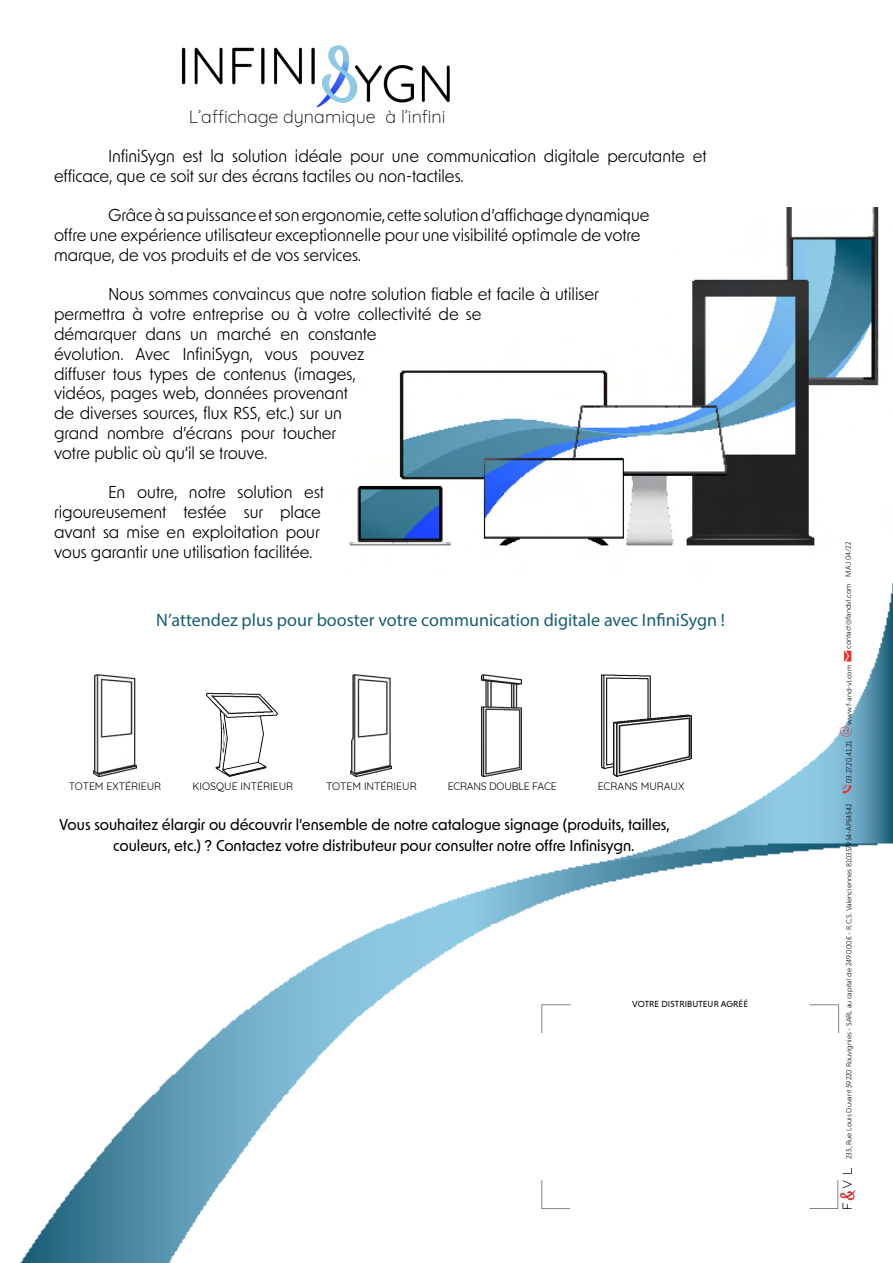
<style>
.page{position:relative;width:893px;height:1263px;background:#fff}
.page>*{position:absolute;margin:0;border:0;box-sizing:border-box;transform-origin:0 0}
.t1{font:18px "Myriad Pro";color:#185f74}
.t2{font:300 18px "Quicksand";color:#000}
.t3{font:16.5px/19.8px "New Order";color:#000}
.t4{font:500 15px/21px "New Order";color:#000}
.t5{font:10.5px "Quicksand";color:#000}
.t6{font:10.5px "Quicksand";letter-spacing:-.02em;color:#000}
.Txt_courant{font:9px "Niveau Grotesk";letter-spacing:.015em;color:#000}
.Txt_courant-2{font:300 7.5px "Niveau Grotesk";color:#000}
</style>
<div class="page">
<img style="left:19px;top:583px;width:874px;height:680px">
<svg style="left:541px;top:1180px;width:29px;height:29px"></svg>
<svg style="left:810px;top:1180px;width:28px;height:29px"></svg>
<svg style="left:810px;top:1004px;width:29px;height:29px"></svg>
<svg style="left:541px;top:1004px;width:29px;height:29px"></svg>
<img style="left:181px;top:45px;width:269px;height:63px">
<svg style="left:842px;top:785px;width:9px;height:8px"></svg>
<svg style="left:844px;top:651px;width:7px;height:11px"></svg>
<svg style="left:840px;top:726px;width:11px;height:11px"></svg>
<img style="left:840px;top:1169px;width:16px;height:40px">
<img style="left:348px;top:207px;width:531px;height:339px">
<img style="left:93px;top:674px;width:44px;height:103px">
<img style="left:206px;top:674px;width:72px;height:103px">
<img style="left:351px;top:674px;width:41px;height:103px">
<img style="left:481px;top:674px;width:40px;height:103px">
<img style="left:601px;top:674px;width:90px;height:103px">
<p class="t2" style="left:189px;top:102px;width:258px">L’affichage dynamique à l’infini</p>
<p class="t3" style="left:54px;top:145px;width:654px;text-indent:54px">InfiniSygn est la solution idéale pour une communication digitale percutante et efficace, que ce soit sur des écrans tactiles ou non-tactiles.</p>
<p class="t3" style="left:54px;top:204px;width:597px;text-indent:54px">Grâce à sa puissance et son ergonomie, cette solution d’affichage dynamique offre une expérience utilisateur exceptionnelle pour une visibilité optimale de votre marque, de vos produits et de vos services.</p>
<p class="t3" style="left:54px;top:284px;width:546px;text-indent:54px">Nous sommes convaincus que notre solution fiable et facile à utiliser permettra à votre entreprise ou à votre collectivité de se<br>démarquer dans un marché en constante<br>évolution. Avec InfiniSygn, vous pouvez<br>diffuser tous types de contenus (images,<br>vidéos, pages web, données provenant<br>de diverses sources, flux RSS, etc.) sur un<br>grand nombre d’écrans pour toucher<br>votre public où qu’il se trouve.</p>
<p class="t3" style="left:54px;top:482px;width:272px;text-indent:54px">En outre, notre solution est rigoureusement testée sur place avant sa mise en exploitation pour vous garantir une utilisation facilitée.</p>
<p class="t1" style="left:156px;top:608px;width:570px">N’attendez plus pour booster votre communication digitale avec InfiniSygn !</p>
<p class="t5" style="left:69px;top:778px;width:94px">TOTEM EXTÉRIEUR</p>
<p class="t5" style="left:192px;top:778px;width:102px">KIOSQUE INTÉRIEUR</p>
<p class="t5" style="left:326px;top:778px;width:92px">TOTEM INTÉRIEUR</p>
<p class="t6" style="left:448px;top:778px;width:110px">ECRANS DOUBLE FACE</p>
<p class="t5" style="left:598px;top:778px;width:88px">ECRANS MURAUX</p>
<p class="t4" style="left:113px;top:814px;width:558px;text-indent:-54px">Vous souhaitez élargir ou découvrir l’ensemble de notre catalogue signage (produits, tailles, couleurs, etc.) ? Contactez votre distributeur pour consulter notre offre Infinisygn.</p>
<p class="Txt_courant" style="left:632px;top:999px;width:117px">VOTRE DISTRIBUTEUR AGRÉÉ</p>
<p class="Txt_courant-2" style="left:844px;top:577px;width:36px;rotate:-90deg">MAJ 04/22</p>
<p class="Txt_courant-2" style="left:844px;top:648px;width:66px;rotate:-90deg">contact@fandvl.com</p>
<p class="Txt_courant-2" style="left:845px;top:724px;width:61px;rotate:-90deg">www.f-and-vl.com</p>
<p class="Txt_courant-2" style="left:845px;top:783px;width:44px;rotate:-90deg">03.27.20.41.21</p>
<p class="Txt_courant-2" style="left:845px;top:1159px;width:357px;rotate:-90deg">235, Rue Louis Duvant 59220 Rouvignies - SARL au capital de 249.000€ - R.C.S. Valenciennes 810357954-APE4542</p>
</div>
